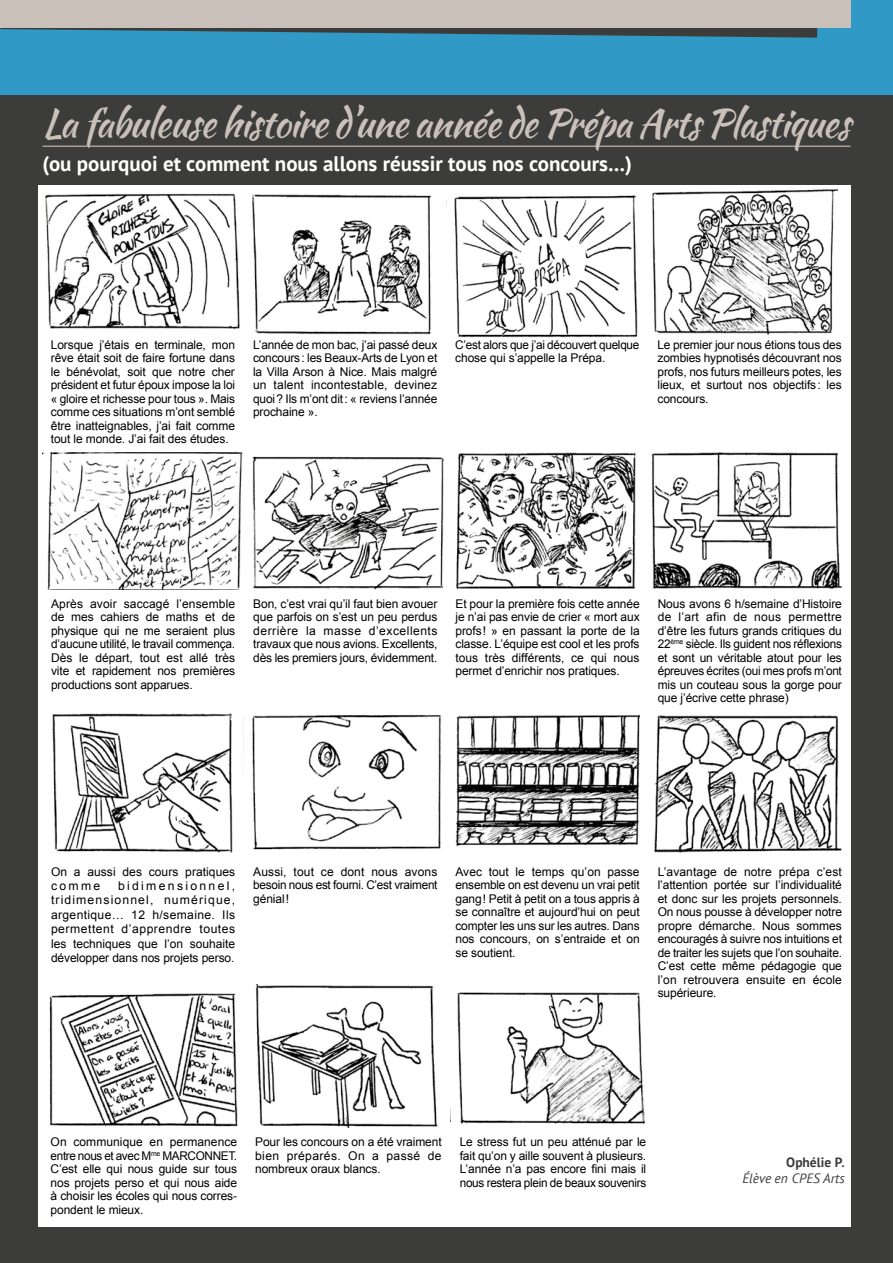
<style>
.page{position:relative;width:893px;height:1263px;background:#fff}
.page>*{position:absolute;margin:0;border:0;box-sizing:border-box;transform-origin:0 0}
.t1{font:39px "Kaushan Script";letter-spacing:-.025em;color:#c9c1b9}
.t2{font:700 21px "PT Sans";color:#fff}
.t3{font:italic 13.5px/15.6px "PT Sans";color:#3c3c3b;text-align:right}
.t4{font:12px/13.5px "Arial";letter-spacing:-.01em;color:#000;text-align:justify}
.s1{font-weight:700;font-style:normal}
.s2{font-family:"Minion Pro";font-weight:700;font-style:normal}
</style>
<div class="page">
<img style="left:0;top:821px;width:1px;height:442px">
<div style="left:1px;top:95px;width:892px;height:1168px;background:#3c3c3b"></div>
<div style="left:38px;top:185px;width:812px;height:1042px;background:#fff"></div>
<hr style="left:43px;top:146px;width:807px;height:1px;background:#c9c1b9">
<div style="left:1px;top:0;width:892px;height:95px;background:#3199c6"></div>
<img style="left:45px;top:193px;width:195px;height:137px">
<img style="left:252px;top:452px;width:590px;height:138px">
<img style="left:42px;top:452px;width:201px;height:138px">
<img style="left:52px;top:713px;width:389px;height:140px">
<img style="left:455px;top:714px;width:185px;height:132px">
<img style="left:654px;top:715px;width:188px;height:138px">
<img style="left:252px;top:194px;width:386px;height:144px">
<img style="left:652px;top:189px;width:186px;height:146px">
<img style="left:49px;top:993px;width:189px;height:134px">
<img style="left:255px;top:984px;width:183px;height:145px">
<img style="left:451px;top:992px;width:195px;height:132px">
<svg style="left:1px;top:28px;width:817px;height:10px"></svg>
<div style="left:0;top:0;width:850px;height:28px;background:#c9c1b9"></div>
<h1 class="t1" style="left:43px;top:95px;width:809px">La fabuleuse histoire d’une année de Prépa Arts Plastiques</h1>
<h2 class="t2" style="left:43px;top:150px;width:591px">(ou pourquoi et comment nous allons réussir tous nos concours…)</h2>
<p class="t4" style="left:51px;top:338px;width:186px">Lorsque j’étais en terminale, mon rêve était soit de faire fortune dans le bénévolat, soit que notre cher président et futur époux impose la loi « gloire et richesse pour tous ». Mais comme ces situations m’ont semblé être inatteignables, j’ai fait comme tout le monde. J’ai fait des études.</p>
<p class="t4" style="left:253px;top:338px;width:186px">L’année de mon bac, j’ai passé deux concours: les Beaux-Arts de Lyon et la Villa Arson à Nice. Mais malgré un talent incontestable, devinez quoi? Ils m’ont dit: « reviens l’année prochaine ».</p>
<p class="t4" style="left:455px;top:338px;width:186px">C’est alors que j’ai découvert quelque chose qui s’appelle la Prépa.</p>
<p class="t4" style="left:657px;top:338px;width:186px">Le premier jour nous étions tous des zombies hypnotisés découvrant nos profs, nos futurs meilleurs potes, les lieux, et surtout nos objectifs: les concours.</p>
<p class="t4" style="left:51px;top:597px;width:186px">Après avoir saccagé l’ensemble de mes cahiers de maths et de physique qui ne me seraient plus d’aucune utilité, le travail commença.<br>Dès le départ, tout est allé très vite et rapidement nos premières productions sont apparues.</p>
<p class="t4" style="left:253px;top:597px;width:186px">Bon, c’est vrai qu’il faut bien avouer que parfois on s’est un peu perdus derrière la masse d’excellents travaux que nous avions. Excellents, dès les premiers jours, évidemment.</p>
<p class="t4" style="left:455px;top:597px;width:186px">Et pour la première fois cette année je n’ai pas envie de crier « mort aux profs! » en passant la porte de la classe. L’équipe est cool et les profs tous très différents, ce qui nous permet d’enrichir nos pratiques.</p>
<p class="t4" style="left:658px;top:597px;width:186px">Nous avons 6 h/semaine d’Histoire de l’art afin de nous permettre d’être les futurs grands critiques du 22<sup>ème</sup> siècle. Ils guident nos réflexions et sont un véritable atout pour les épreuves écrites (oui mes profs m’ont mis un couteau sous la gorge pour que j’écrive cette phrase)</p>
<p class="t4" style="left:51px;top:864px;width:186px;line-height:14.4px">On a aussi des cours pratiques comme</p>
<p class="t4" style="left:51px;top:879px;width:186px;line-height:14.4px;text-indent:67px">bidimensionnel, tridimensionnel, numérique, argentique… 12 h/semaine. Ils permettent d’apprendre toutes les techniques que l’on souhaite développer dans nos projets perso.</p>
<p class="t4" style="left:253px;top:865px;width:186px">Aussi, tout ce dont nous avons besoin nous est fourni. C’est vraiment génial!</p>
<p class="t4" style="left:455px;top:865px;width:186px">Avec tout le temps qu’on passe ensemble on est devenu un vrai petit gang! Petit à petit on a tous appris à se connaître et aujourd’hui on peut compter les uns sur les autres. Dans nos concours, on s’entraide et on se soutient.</p>
<p class="t4" style="left:658px;top:865px;width:186px">L’avantage de notre prépa c’est l’attention portée sur l’individualité et donc sur les projets personnels.<br>On nous pousse à développer notre propre démarche. Nous sommes encouragés à suivre nos intuitions et de traiter les sujets que l’on souhaite.<br>C’est cette même pédagogie que l’on retrouvera ensuite en école supérieure.</p>
<p class="t4" style="left:51px;top:1135px;width:188px">On communique en permanence entre nous et avec M<sup>me</sup> MARCONNET.<br>C’est elle qui nous guide sur tous nos projets perso et qui nous aide à choisir les écoles qui nous corres&shy;pondent le mieux.</p>
<p class="t4" style="left:255px;top:1135px;width:188px">Pour les concours on a été vraiment bien préparés. On a passé de nombreux oraux blancs.</p>
<p class="t4" style="left:460px;top:1135px;width:188px">Le stress fut un peu atténué par le fait qu’on y aille souvent à plusieurs.<br>L’année n’a pas encore fini mais il nous restera plein de beaux souvenirs</p>
<p class="t3" style="left:742px;top:1154px;width:104px"><span class="s1">Ophélie P</span><span class="s2">.<br></span>Élève en CPES Arts</p>
</div>
